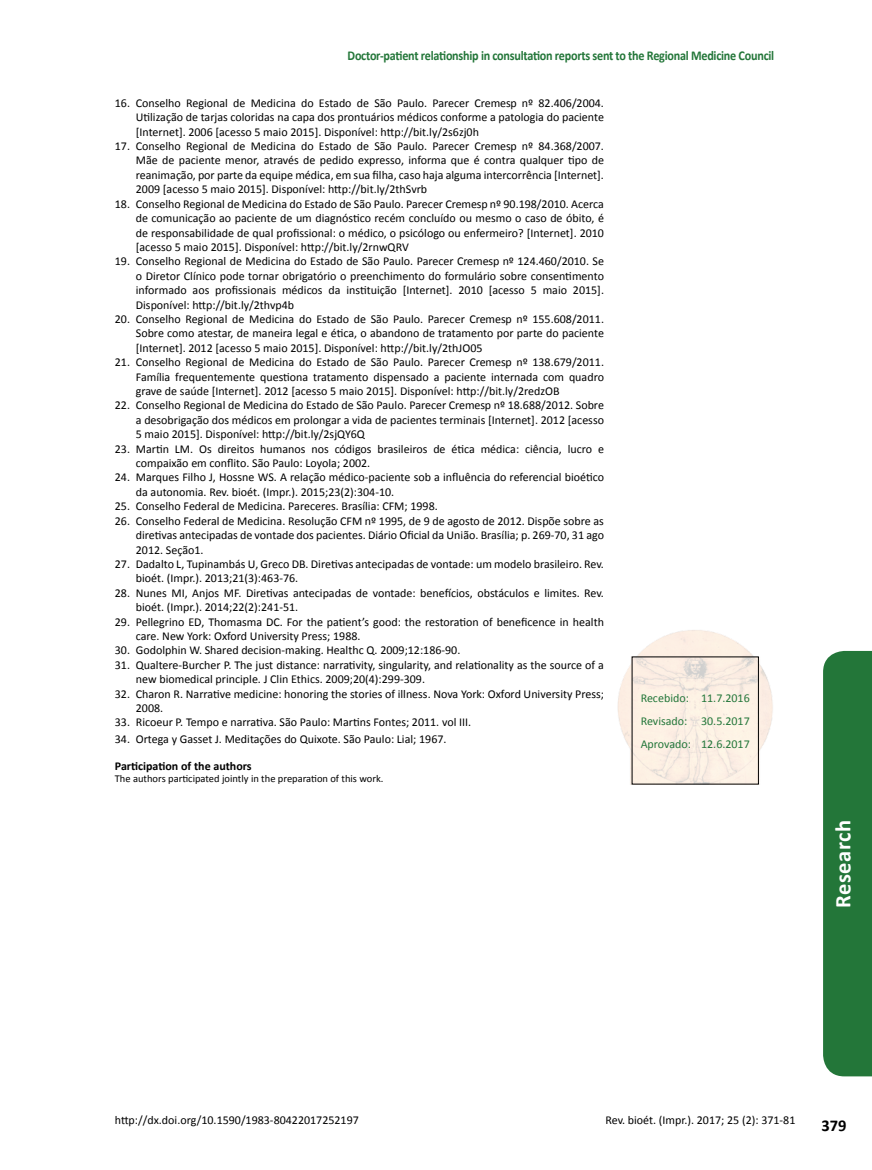
<style>
.page{position:relative;width:872px;height:1170px;background:#fff}
.page>*{position:absolute;margin:0;border:0;box-sizing:border-box;transform-origin:0 0}
.t1{font:700 22.5px "Calibri";letter-spacing:.02em;color:#fff}
.t2{font:700 16.5px "Calibri";color:#000}
.t3{font:700 13.5px "Calibri";letter-spacing:-.02em;color:#237639;scale:.9 1}
.t4{font:12px/14.4px "Calibri";color:#000;text-align:justify}
.t5{font:12px/23px "Calibri";color:#237639;text-align:justify}
.t6{font:700 12px "Calibri";color:#000}
.t7{font:10.5px "Calibri";color:#000}
</style>
<div class="page">
<img style="left:617px;top:630px;width:156px;height:154px">
<div style="left:823px;top:651px;width:49px;height:425px;background:#237639"></div>
<p class="t3" style="left:347px;top:47px;width:475px">Doctor-patient relationship in consultation reports sent to the Regional Medicine Council</p>
<p class="t4" style="left:136px;top:96px;width:469px;text-indent:-21px">16. Conselho Regional de Medicina do Estado de São Paulo. Parecer Cremesp nº 82.406/2004.<br>Utilização de tarjas coloridas na capa dos prontuários médicos conforme a patologia do paciente [Internet]. 2006 [acesso 5 maio 2015]. Disponível: http://bit.ly/2s6zj0h</p>
<p class="t4" style="left:136px;top:139px;width:469px;text-indent:-21px">17. Conselho Regional de Medicina do Estado de São Paulo. Parecer Cremesp nº 84.368/2007.<br>Mãe de paciente menor, através de pedido expresso, informa que é contra qualquer tipo de reanimação, por parte da equipe médica, em sua filha, caso haja alguma intercorrência [Internet].<br>2009 [acesso 5 maio 2015]. Disponível: http://bit.ly/2thSvrb</p>
<p class="t4" style="left:136px;top:196px;width:469px;text-indent:-21px">18. Conselho Regional de Medicina do Estado de São Paulo. Parecer Cremesp nº 90.198/2010. Acerca de comunicação ao paciente de um diagnóstico recém concluído ou mesmo o caso de óbito, é de responsabilidade de qual profissional: o médico, o psicólogo ou enfermeiro? [Internet]. 2010 [acesso 5 maio 2015]. Disponível: http://bit.ly/2rnwQRV</p>
<p class="t4" style="left:136px;top:254px;width:469px;text-indent:-21px">19. Conselho Regional de Medicina do Estado de São Paulo. Parecer Cremesp nº 124.460/2010. Se o Diretor Clínico pode tornar obrigatório o preenchimento do formulário sobre consentimento informado aos profissionais médicos da instituição [Internet]. 2010 [acesso 5 maio 2015].<br>Disponível: http://bit.ly/2thvp4b</p>
<p class="t4" style="left:136px;top:312px;width:469px;text-indent:-21px">20. Conselho Regional de Medicina do Estado de São Paulo. Parecer Cremesp nº 155.608/2011.<br>Sobre como atestar, de maneira legal e ética, o abandono de tratamento por parte do paciente [Internet]. 2012 [acesso 5 maio 2015]. Disponível: http://bit.ly/2thJO05</p>
<p class="t4" style="left:136px;top:355px;width:469px;text-indent:-21px">21. Conselho Regional de Medicina do Estado de São Paulo. Parecer Cremesp nº 138.679/2011.<br>Família frequentemente questiona tratamento dispensado a paciente internada com quadro grave de saúde [Internet]. 2012 [acesso 5 maio 2015]. Disponível: http://bit.ly/2redzOB</p>
<p class="t4" style="left:136px;top:398px;width:469px;text-indent:-21px">22. Conselho Regional de Medicina do Estado de São Paulo. Parecer Cremesp nº 18.688/2012. Sobre a desobrigação dos médicos em prolongar a vida de pacientes terminais [Internet]. 2012 [acesso 5 maio 2015]. Disponível: http://bit.ly/2sjQY6Q</p>
<p class="t4" style="left:136px;top:441px;width:469px;text-indent:-21px">23. Martin LM. Os direitos humanos nos códigos brasileiros de ética médica: ciência, lucro e compaixão em conflito. São Paulo: Loyola; 2002.</p>
<p class="t4" style="left:136px;top:470px;width:469px;text-indent:-21px">24. Marques Filho J, Hossne WS. A relação médico-paciente sob a influência do referencial bioético da autonomia. Rev. bioét. (Impr.). 2015;23(2):304-10.</p>
<p class="t4" style="left:115px;top:499px;width:324px">25. Conselho Federal de Medicina. Pareceres. Brasília: CFM; 1998.</p>
<p class="t4" style="left:136px;top:513px;width:469px;text-indent:-21px">26. Conselho Federal de Medicina. Resolução CFM nº 1995, de 9 de agosto de 2012. Dispõe sobre as diretivas antecipadas de vontade dos pacientes. Diário Oficial da União. Brasília; p. 269-70, 31 ago 2012. Seção1.</p>
<p class="t4" style="left:136px;top:556px;width:469px;text-indent:-21px">27. Dadalto L, Tupinambás U, Greco DB. Diretivas antecipadas de vontade: um modelo brasileiro. Rev. bioét. (Impr.). 2013;21(3):463-76.</p>
<p class="t4" style="left:136px;top:585px;width:469px;text-indent:-21px">28. Nunes MI, Anjos MF. Diretivas antecipadas de vontade: benefícios, obstáculos e limites. Rev. bioét. (Impr.). 2014;22(2):241-51.</p>
<p class="t4" style="left:136px;top:614px;width:469px;text-indent:-21px">29. Pellegrino ED, Thomasma DC. For the patient’s good: the restoration of beneficence in health care. New York: Oxford University Press; 1988.</p>
<p class="t4" style="left:115px;top:643px;width:347px">30. Godolphin W. Shared decision-making. Healthc Q. 2009;12:186-90.</p>
<p class="t4" style="left:136px;top:657px;width:469px;text-indent:-21px">31. Qualtere-Burcher P. The just distance: narrativity, singularity, and relationality as the source of a new biomedical principle. J Clin Ethics. 2009;20(4):299-309.</p>
<p class="t4" style="left:136px;top:686px;width:469px;text-indent:-21px">32. Charon R. Narrative medicine: honoring the stories of illness. Nova York: Oxford University Press;<br>2008.</p>
<p class="t4" style="left:115px;top:715px;width:358px">33. Ricoeur P. Tempo e narrativa. São Paulo: Martins Fontes; 2011. vol III.</p>
<p class="t4" style="left:115px;top:731px;width:333px">34. Ortega y Gasset J. Meditações do Quixote. São Paulo: Lial; 1967.</p>
<p class="t6" style="left:115px;top:758px;width:138px">Participation of the authors</p>
<p class="t7" style="left:115px;top:772px;width:270px">The authors participated jointly in the preparation of this work.</p>
<p class="t5" style="left:640px;top:686px;width:111px">Recebido: 11.7.2016<br>Revisado: 30.5.2017<br>Aprovado: 12.6.2017</p>
<h1 class="t1" style="left:828px;top:907px;width:89px;rotate:-90deg">Research</h1>
<p class="t4" style="left:115px;top:1113px;width:245px">http://dx.doi.org/10.1590/1983-80422017252197</p>
<p class="t4" style="left:605px;top:1113px;width:191px">Rev. bioét. (Impr.). 2017; 25 (2): 371-81</p>
<h2 class="t2" style="left:821px;top:1115px;width:27px">379</h2>
</div>
